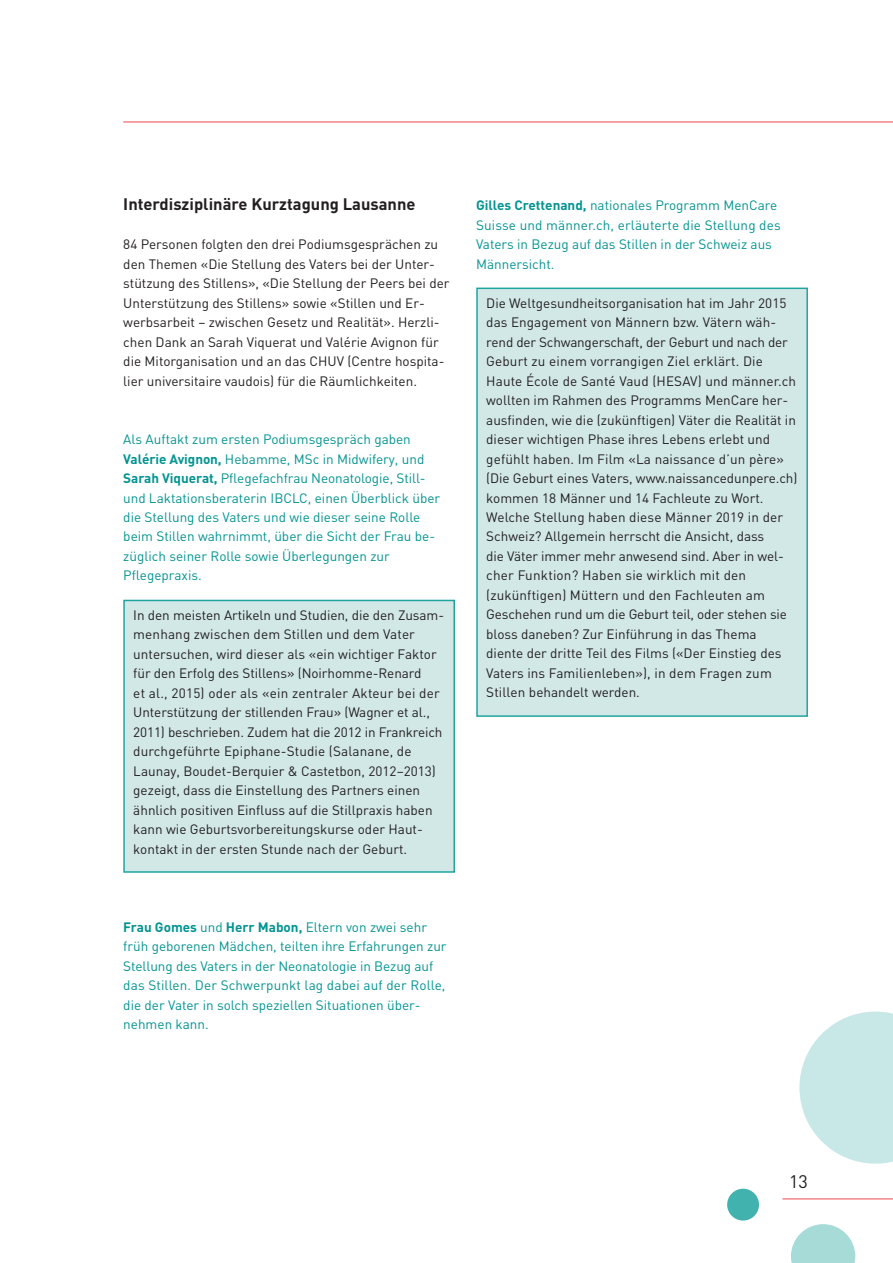
<style>
.page{position:relative;width:893px;height:1263px;background:#fff}
.page>*{position:absolute;margin:0;border:0;box-sizing:border-box;transform-origin:0 0}
.t1{font:18px "DIN";color:#231f20}
.t2{font:700 16.5px "DIN";color:#231f20}
.t3{font:13.5px/19.5px "DIN";color:#231f20}
.t4{font:13.5px/19.5px "DIN";color:#029491}
.s1{font-weight:700}
</style>
<div class="page">
<svg style="left:791px;top:1224px;width:64px;height:39px"></svg>
<hr style="left:123px;top:121px;width:770px;height:2px;background:#f3858a">
<hr style="left:782px;top:1198px;width:111px;height:1px;background:#f3858a">
<svg style="left:799px;top:1011px;width:94px;height:153px"></svg>
<div style="left:727px;top:1189px;width:32px;height:31px;background:#41b2ad;border-radius:50%"></div>
<div style="left:477px;top:288px;width:330px;height:428px;background:#d2e8e7"></div>
<div style="left:476px;top:288px;width:332px;height:429px;border:2px solid #1fa59f"></div>
<div style="left:124px;top:600px;width:330px;height:272px;background:#d2e8e7"></div>
<div style="left:123px;top:600px;width:332px;height:273px;border:2px solid #1fa59f"></div>
<p class="t2" style="left:123px;top:193px;width:294px">Interdisziplinäre Kurztagung Lausanne</p>
<p class="t3" style="left:123px;top:234px;width:328px">84 Personen folgten den drei Podiumsgesprächen zu den Themen «Die Stellung des Vaters bei der Unter&shy;stützung des Stillens», «Die Stellung der Peers bei der Unterstützung des Stillens» sowie «Stillen und Er&shy;werbsarbeit – zwischen Gesetz und Realität». Herzli&shy;chen Dank an Sarah Viquerat und Valérie Avignon für die Mitorganisation und an das CHUV (Centre hospita&shy;lier universitaire vaudois) für die Räumlichkeiten.</p>
<p class="t4" style="left:123px;top:429px;width:318px">Als Auftakt zum ersten Podiumsgespräch gaben <span class="s1">Valérie Avignon,</span> Hebamme, MSc in Midwifery, und <span class="s1">Sarah Viquerat,</span> Pflegefachfrau Neonatologie, Still&shy;und Laktationsberaterin IBCLC, einen Überblick über die Stellung des Vaters und wie dieser seine Rolle beim Stillen wahrnimmt, über die Sicht der Frau be&shy;züglich seiner Rolle sowie Überlegungen zur Pflegepraxis.</p>
<p class="t3" style="left:133px;top:605px;width:312px">In den meisten Artikeln und Studien, die den Zusam&shy;menhang zwischen dem Stillen und dem Vater untersuchen, wird dieser als «ein wichtiger Faktor für den Erfolg des Stillens» (Noirhomme-Renard<br>et al., 2015) oder als «ein zentraler Akteur bei der Unterstützung der stillenden Frau» (Wagner et al., 2011) beschrieben. Zudem hat die 2012 in Frankreich durchgeführte Epiphane-Studie (Salanane, de Launay, Boudet-Berquier &amp; Castetbon, 2012–2013) gezeigt, dass die Einstellung des Partners einen ähnlich positiven Einfluss auf die Stillpraxis haben kann wie Geburtsvorbereitungskurse oder Haut&shy;kontakt in der ersten Stunde nach der Geburt.</p>
<p class="t4" style="left:476px;top:195px;width:306px"><span class="s1">Gilles Crettenand,</span> nationales Programm MenCare Suisse und männer.ch, erläuterte die Stellung des Vaters in Bezug auf das Stillen in der Schweiz aus Männersicht.</p>
<p class="t3" style="left:486px;top:293px;width:313px">Die Weltgesundheitsorganisation hat im Jahr 2015 das Engagement von Männern bzw. Vätern wäh&shy;rend der Schwangerschaft, der Geburt und nach der Geburt zu einem vorrangigen Ziel erklärt. Die Haute École de Santé Vaud (HESAV) und männer.ch wollten im Rahmen des Programms MenCare her&shy;ausfinden, wie die (zukünftigen) Väter die Realität in dieser wichtigen Phase ihres Lebens erlebt und gefühlt haben. Im Film «La naissance d’un père» (Die Geburt eines Vaters, www.naissancedunpere.ch) kommen 18 Männer und 14 Fachleute zu Wort.<br>Welche Stellung haben diese Männer 2019 in der Schweiz? Allgemein herrscht die Ansicht, dass<br>die Väter immer mehr anwesend sind. Aber in wel&shy;cher Funktion? Haben sie wirklich mit den (zukünftigen) Müttern und den Fachleuten am Geschehen rund um die Geburt teil, oder stehen sie bloss daneben? Zur Einführung in das Thema<br>diente der dritte Teil des Films («Der Einstieg des Vaters ins Familienleben»), in dem Fragen zum Stillen behandelt werden.</p>
<p class="t4" style="left:123px;top:917px;width:325px"><span class="s1">Frau Gomes</span> und <span class="s1">Herr Mabon,</span> Eltern von zwei sehr früh geborenen Mädchen, teilten ihre Erfahrungen zur Stellung des Vaters in der Neonatologie in Bezug auf das Stillen. Der Schwerpunkt lag dabei auf der Rolle, die der Vater in solch speziellen Situationen über&shy;nehmen kann.</p>
<h1 class="t1" style="left:789px;top:1170px;width:20px">13</h1>
</div>
